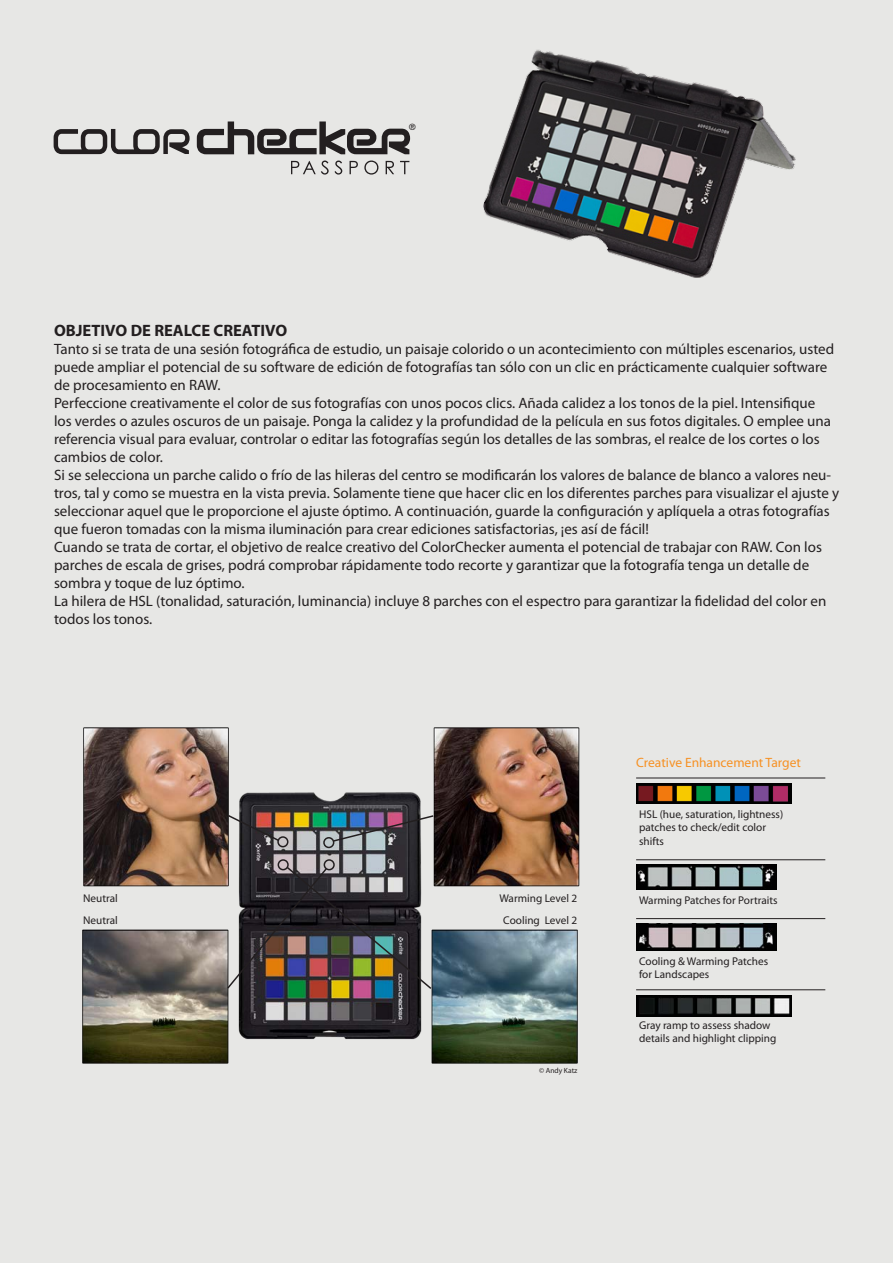
<style>
.page{position:relative;width:893px;height:1263px;background:#fff}
.page>*{position:absolute;margin:0;border:0;box-sizing:border-box;transform-origin:0 0}
.t1{font:700 16.5px "Myriad Pro";color:#231f20}
.t2{font:15px/18px "Myriad Pro";color:#231f20}
.t3{font:13.5px "Myriad Pro";color:#f69124}
.t4{font:11.25px/13.5px "Myriad Pro";color:#231f20}
.t5{font:condensed 9px "Frutiger";color:#231f20}
.t6{font:7.5px "Myriad Pro";color:#231f20}
</style>
<div class="page">
<div style="left:2px;top:0;width:891px;height:1263px;background:#e7e7e5"></div>
<img style="left:453px;top:18px;width:365px;height:295px">
<img style="left:73px;top:720px;width:514px;height:364px">
<svg style="left:226px;top:813px;width:54px;height:29px;background:#765e59"></svg>
<div style="left:277px;top:836px;width:11px;height:11px;border:2px solid #231f20;border-radius:50%"></div>
<svg style="left:332px;top:814px;width:103px;height:29px;background:#6b6f81"></svg>
<div style="left:323px;top:837px;width:11px;height:11px;border:2px solid #231f20;border-radius:50%"></div>
<svg style="left:226px;top:865px;width:207px;height:125px;background:#595454"></svg>
<div style="left:278px;top:859px;width:11px;height:11px;border:2px solid #231f20;border-radius:50%"></div>
<div style="left:324px;top:859px;width:11px;height:11px;border:2px solid #231f20;border-radius:50%"></div>
<img style="left:636px;top:783px;width:155px;height:20px">
<img style="left:636px;top:865px;width:140px;height:24px">
<img style="left:636px;top:923px;width:140px;height:27px">
<img style="left:636px;top:995px;width:156px;height:21px">
<hr style="left:636px;top:778px;width:189px;height:1px;background:#231f20">
<hr style="left:636px;top:859px;width:189px;height:1px;background:#231f20">
<hr style="left:636px;top:918px;width:189px;height:1px;background:#231f20">
<hr style="left:636px;top:989px;width:189px;height:1px;background:#231f20">
<svg style="left:400px;top:161px;width:9px;height:13px"></svg>
<svg style="left:386px;top:161px;width:8px;height:13px"></svg>
<svg style="left:364px;top:161px;width:14px;height:14px"></svg>
<svg style="left:350px;top:161px;width:8px;height:13px"></svg>
<svg style="left:291px;top:161px;width:51px;height:14px"></svg>
<svg style="left:197px;top:121px;width:213px;height:33px;background:#8a8887"></svg>
<svg style="left:54px;top:129px;width:136px;height:25px;background:#8d8b8a"></svg>
<p class="t5" style="left:409px;top:122px;width:9px">®</p>
<p class="t1" style="left:54px;top:320px;width:235px">OBJETIVO DE REALCE CREATIVO</p>
<p class="t2" style="left:54px;top:340px;width:787px">Tanto si se trata de una sesión fotográfica de estudio, un paisaje colorido o un acontecimiento con múltiples escenarios, usted puede ampliar el potencial de su software de edición de fotografías tan sólo con un clic en prácticamente cualquier software de procesamiento en RAW.<br>Perfeccione creativamente el color de sus fotografías con unos pocos clics. Añada calidez a los tonos de la piel. Intensifique<br>los verdes o azules oscuros de un paisaje. Ponga la calidez y la profundidad de la película en sus fotos digitales. O emplee una referencia visual para evaluar, controlar o editar las fotografías según los detalles de las sombras, el realce de los cortes o los cambios de color.<br>Si se selecciona un parche calido o frío de las hileras del centro se modificarán los valores de balance de blanco a valores neu&shy;tros, tal y como se muestra en la vista previa. Solamente tiene que hacer clic en los diferentes parches para visualizar el ajuste y seleccionar aquel que le proporcione el ajuste óptimo. A continuación, guarde la configuración y aplíquela a otras fotografías que fueron tomadas con la misma iluminación para crear ediciones satisfactorias, ¡es así de fácil!<br>Cuando se trata de cortar, el objetivo de realce creativo del ColorChecker aumenta el potencial de trabajar con RAW. Con los parches de escala de grises, podrá comprobar rápidamente todo recorte y garantizar que la fotografía tenga un detalle de sombra y toque de luz óptimo.<br>La hilera de HSL (tonalidad, saturación, luminancia) incluye 8 parches con el espectro para garantizar la fidelidad del color en todos los tonos.</p>
<p class="t3" style="left:636px;top:754px;width:166px">Creative Enhancement Target</p>
<p class="t4" style="left:83px;top:887px;width:36px;line-height:21.9px">Neutral<br>Neutral</p>
<p class="t4" style="left:499px;top:886px;width:79px;line-height:22.2px;text-align:center">Warming Level 2<br>Cooling Level 2</p>
<p class="t6" style="left:539px;top:1066px;width:40px">© Andy Katz</p>
<p class="t4" style="left:639px;top:807px;width:146px">HSL (hue, saturation, lightness) patches to check/edit color shifts</p>
<p class="t4" style="left:639px;top:893px;width:140px">Warming Patches for Portraits</p>
<p class="t4" style="left:639px;top:954px;width:131px">Cooling &amp; Warming Patches for Landscapes</p>
<p class="t4" style="left:639px;top:1018px;width:139px">Gray ramp to assess shadow details and highlight clipping</p>
</div>
